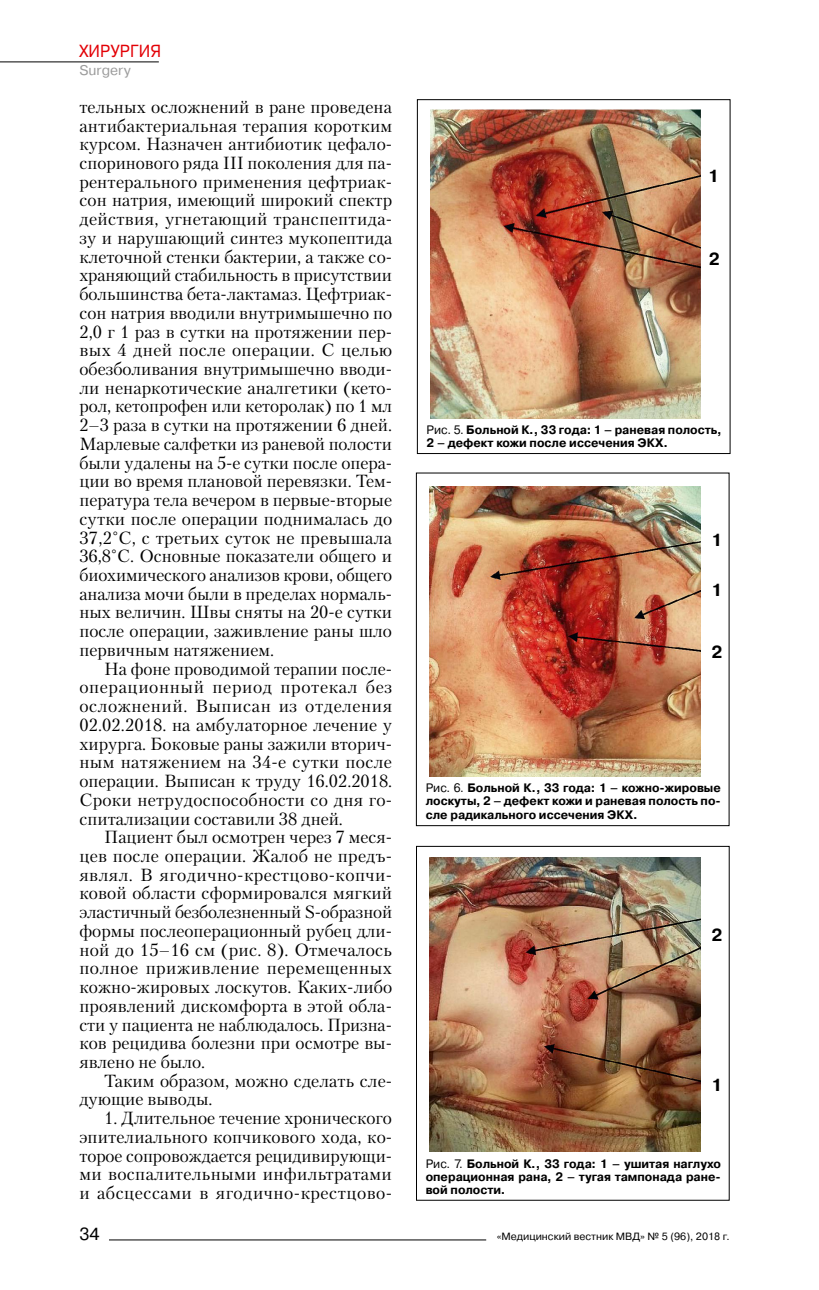
<style>
.page{position:relative;width:819px;height:1290px;background:#fff}
.page>*{position:absolute;margin:0;border:0;box-sizing:border-box;transform-origin:0 0}
.t1{font:17.5px/18.7px "Petersburg";color:#000;text-align:justify}
.t2{font:17.5px "Pragmatica";letter-spacing:.01em;color:#e30006;scale:.9 1}
.t3{font:700 17.5px "Pragmatica";color:#000}
.t4{font:17.5px "Pragmatica";color:#000}
.t5{font:14px "Pragmatica";color:#9c9c9c}
.t6{font:700 12.25px/13.1px "Pragmatica";color:#000;text-align:justify}
.t7{font:10.5px "Pragmatica";color:#000}
.s1{font-weight:400}
</style>
<div class="page">
<hr style="left:109px;top:1239px;width:377px;height:1px;background:#000">
<hr style="left:0;top:61px;width:159px;height:1px;background:#000">
<div style="left:417px;top:99px;width:313px;height:355px;border:1px solid #000"></div>
<img style="left:430px;top:110px;width:270px;height:308px">
<img style="left:430px;top:486px;width:270px;height:290px">
<img style="left:430px;top:858px;width:270px;height:293px">
<div style="left:416px;top:472px;width:313px;height:354px;border:1px solid #000"></div>
<div style="left:416px;top:846px;width:313px;height:354px;border:1px solid #000"></div>
<p class="t2" style="left:79px;top:38px;width:92px">ХИРУРГИЯ</p>
<p class="t5" style="left:79px;top:60px;width:53px">Surgery</p>
<p class="t1" style="left:79px;top:97px;width:314px">тельных осложнений в ране проведена антибактериальная терапия коротким курсом. Назначен антибиотик цефало&shy;споринового ряда ІІІ поколения для па&shy;рентерального применения цефтриак&shy;сон натрия, имеющий широкий спектр действия, угнетающий транспептида&shy;зу и нарушающий синтез мукопептида клеточной стенки бактерии, а также со&shy;храняющий стабильность в присутствии большинства бета-лактамаз. Цефтриак&shy;сон натрия вводили внутримышечно по 2,0 г 1 раз в сутки на протяжении пер&shy;вых 4 дней после операции. С целью обезболивания внутримышечно вводи&shy;ли ненаркотические аналгетики (кето&shy;рол, кетопрофен или кеторолак) по 1 мл 2–3 раза в сутки на протяжении 6 дней.<br>Марлевые салфетки из раневой полости были удалены на 5-е сутки после опера&shy;ции во время плановой перевязки. Тем&shy;пература тела вечером в первые-вторые сутки после операции поднималась до 37,2°С, с третьих суток не превышала 36,8°С. Основные показатели общего и биохимического анализов крови, общего анализа мочи были в пределах нормаль&shy;ных величин. Швы сняты на 20-е сутки после операции, заживление раны шло первичным натяжением.</p>
<p class="t1" style="left:79px;top:659px;width:314px;text-align:left;text-indent:25px">На фоне проводимой терапии после&shy;операционный период протекал без осложнений. Выписан из отделения 02.02.2018. на амбулаторное лечение у хирурга. Боковые раны зажили вторич&shy;ным натяжением на 34-е сутки после операции. Выписан к труду 16.02.2018.<br>Сроки нетрудоспособности со дня го&shy;спитализации составили 38 дней.</p>
<p class="t1" style="left:79px;top:827px;width:314px;text-indent:25px">Пациент был осмотрен через 7 меся&shy;цев после операции. Жалоб не предъ&shy;являл. В ягодично-крестцово-копчи&shy;ковой области сформировался мягкий эластичный безболезненный S-образной формы послеоперационный рубец дли&shy;ной до 15–16 см (рис. 8). Отмечалось полное приживление перемещенных кожно-жировых лоскутов. Каких-либо проявлений дискомфорта в этой обла&shy;сти у пациента не наблюдалось. Призна&shy;ков рецидива болезни при осмотре вы&shy;явлено не было.</p>
<p class="t1" style="left:79px;top:1071px;width:314px;text-indent:25px">Таким образом, можно сделать сле&shy;дующие выводы.</p>
<p class="t1" style="left:79px;top:1108px;width:314px;text-indent:25px">1. Длительное течение хронического эпителиального копчикового хода, ко&shy;торое сопровождается рецидивирующи&shy;ми воспалительными инфильтратами и абсцессами в ягодично-крестцово-</p>
<p class="t3" style="left:708px;top:165px;width:13px">1</p>
<p class="t3" style="left:708px;top:248px;width:13px">2</p>
<p class="t6" style="left:426px;top:423px;width:297px"><span class="s1">Рис. 5.</span> Больной К., 33 года: 1 – раневая полость,<br>2 – дефект кожи после иссечения ЭКХ.</p>
<p class="t3" style="left:711px;top:529px;width:13px">1</p>
<p class="t3" style="left:711px;top:579px;width:13px">1</p>
<p class="t3" style="left:711px;top:641px;width:13px">2</p>
<p class="t6" style="left:425px;top:782px;width:297px"><span class="s1">Рис. 6.</span> Больной К., 33 года: 1 – кожно-жировые лоскуты, 2 – дефект кожи и раневая полость по&shy;сле радикального иссечения ЭКХ.</p>
<p class="t3" style="left:711px;top:923px;width:13px">2</p>
<p class="t3" style="left:711px;top:1073px;width:13px">1</p>
<p class="t6" style="left:425px;top:1157px;width:297px"><span class="s1">Рис. 7.</span> Больной К., 33 года: 1 – ушитая наглухо операционная рана, 2 – тугая тампонада ране&shy;вой полости.</p>
<p class="t4" style="left:79px;top:1221px;width:22px">34</p>
<p class="t7" style="left:496px;top:1229px;width:234px">«Медицинский вестник МВД» № 5 (96), 2018 г.</p>
</div>
